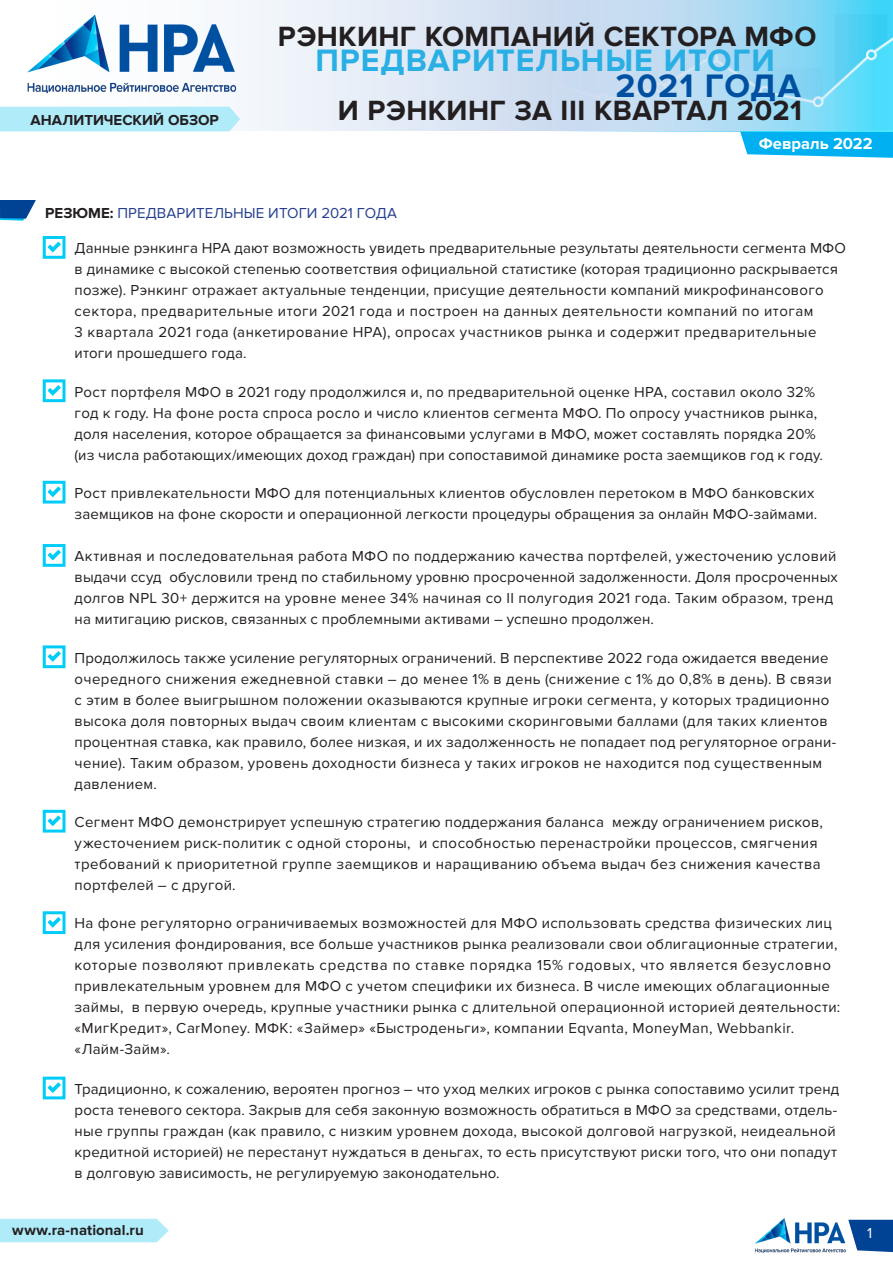
<style>
.page{position:relative;width:893px;height:1263px;background:#fff}
.page>*{position:absolute;margin:0;border:0;box-sizing:border-box;transform-origin:0 0}
.t1{font:700 33.75px "Proxima Nova";letter-spacing:.025em;color:#0050a2}
.t2{font:700 32.1px "Proxima Nova";letter-spacing:.03em;color:#2aafe5}
.t3{font:700 28.8px "Proxima Nova";letter-spacing:.01em;color:#231f20}
.t4{font:700 16.5px "Proxima Nova";color:#fff}
.t5{font:15px/21px "Proxima Nova";letter-spacing:.02em;color:#231f20}
.t6{font:700 15px "Proxima Nova";color:#231f20}
.t7{font:15px "Proxima Nova";letter-spacing:.005em;color:#253f8e}
.t8{font:15px "Proxima Nova";color:#fff}
.s1{font-weight:700;color:#231f20}
</style>
<div class="page">
<div style="left:0;top:1219px;width:169px;height:23px;background:#b0ebfa"></div>
<img style="left:755px;top:1218px;width:91px;height:35px">
<svg style="left:848px;top:1220px;width:45px;height:32px"></svg>
<svg style="left:740px;top:131px;width:153px;height:27px"></svg>
<svg style="left:0;top:200px;width:36px;height:21px"></svg>
<div style="left:43px;top:236px;width:22px;height:23px;border:3px solid #00ccf8"></div>
<svg style="left:43px;top:238px;width:22px;height:17px"></svg>
<div style="left:43px;top:379px;width:22px;height:23px;border:3px solid #00ccf8"></div>
<svg style="left:43px;top:381px;width:22px;height:18px"></svg>
<div style="left:43px;top:481px;width:22px;height:22px;border:3px solid #00ccf8"></div>
<svg style="left:43px;top:482px;width:22px;height:18px"></svg>
<div style="left:43px;top:544px;width:22px;height:23px;border:3px solid #00ccf8"></div>
<svg style="left:43px;top:546px;width:22px;height:17px"></svg>
<div style="left:43px;top:645px;width:22px;height:23px;border:3px solid #00ccf8"></div>
<svg style="left:43px;top:647px;width:22px;height:18px"></svg>
<div style="left:43px;top:810px;width:22px;height:22px;border:3px solid #00ccf8"></div>
<svg style="left:43px;top:811px;width:22px;height:18px"></svg>
<div style="left:43px;top:911px;width:22px;height:23px;border:3px solid #00ccf8"></div>
<svg style="left:43px;top:913px;width:22px;height:17px"></svg>
<div style="left:43px;top:1076px;width:22px;height:23px;border:3px solid #00ccf8"></div>
<svg style="left:43px;top:1078px;width:22px;height:18px"></svg>
<svg style="left:0;top:0;width:553px;height:131px"></svg>
<img style="left:553px;top:0;width:340px;height:131px">
<div style="left:0;top:107px;width:240px;height:24px;background:#b0ebfa"></div>
<img style="left:14px;top:12px;width:225px;height:82px">
<p class="t6" style="left:30px;top:111px;width:190px">АНАЛИТИЧЕСКИЙ ОБЗОР</p>
<p class="t3" style="left:278px;top:20px;width:540px">РЭНКИНГ КОМПАНИЙ СЕКТОРА МФО</p>
<p class="t2" style="left:315px;top:42px;width:461px">ПРЕДВАРИТЕЛЬНЫЕ ИТОГИ</p>
<p class="t3" style="left:338px;top:94px;width:466px">И РЭНКИНГ ЗА III КВАРТАЛ 2021</p>
<p class="t1" style="left:615px;top:66px;width:187px">2021 ГОДА</p>
<p class="t4" style="left:759px;top:134px;width:115px">Февраль 2022</p>
<p class="t7" style="left:45px;top:204px;width:353px"><span class="s1">РЕЗЮМЕ:</span> ПРЕДВАРИТЕЛЬНЫЕ ИТОГИ 2021 ГОДА</p>
<p class="t5" style="left:75px;top:238px;width:773px">Данные рэнкинга НРА дают возможность увидеть предварительные результаты деятельности сегмента МФО в динамике с высокой степенью соответствия официальной статистике (которая традиционно раскрывается позже). Рэнкинг отражает актуальные тенденции, присущие деятельности компаний микрофинансового сектора, предварительные итоги 2021 года и построен на данных деятельности компаний по итогам<br>3 квартала 2021 года (анкетирование НРА), опросах участников рынка и содержит предварительные итоги прошедшего года.</p>
<p class="t5" style="left:75px;top:381px;width:750px">Рост портфеля МФО в 2021 году продолжился и, по предварительной оценке НРА, составил около 32% год к году. На фоне роста спроса росло и число клиентов сегмента МФО. По опросу участников рынка, доля населения, которое обращается за финансовыми услугами в МФО, может составлять порядка 20% (из числа работающих/имеющих доход граждан) при сопоставимой динамике роста заемщиков год к году.</p>
<p class="t5" style="left:75px;top:483px;width:744px">Рост привлекательности МФО для потенциальных клиентов обусловлен перетоком в МФО банковских заемщиков на фоне скорости и операционной легкости процедуры обращения за онлайн МФО-займами.</p>
<p class="t5" style="left:75px;top:546px;width:765px">Активная и последовательная работа МФО по поддержанию качества портфелей, ужесточению условий выдачи ссуд обусловили тренд по стабильному уровню просроченной задолженности. Доля просроченных долгов NPL 30+ держится на уровне менее 34% начиная со II полугодия 2021 года. Таким образом, тренд на митигацию рисков, связанных с проблемными активами – успешно продолжен.</p>
<p class="t5" style="left:75px;top:647px;width:763px">Продолжилось также усиление регуляторных ограничений. В перспективе 2022 года ожидается введение очередного снижения ежедневной ставки – до менее 1% в день (снижение с 1% до 0,8% в день). В связи с этим в более выигрышном положении оказываются крупные игроки сегмента, у которых традиционно высока доля повторных выдач своим клиентам с высокими скоринговыми баллами (для таких клиентов процентная ставка, как правило, более низкая, и их задолженность не попадает под регуляторное ограни&shy;чение). Таким образом, уровень доходности бизнеса у таких игроков не находится под существенным давлением.</p>
<p class="t5" style="left:75px;top:812px;width:750px">Сегмент МФО демонстрирует успешную стратегию поддержания баланса между ограничением рисков, ужесточением риск-политик с одной стороны, и способностью перенастройки процессов, смягчения требований к приоритетной группе заемщиков и наращиванию объема выдач без снижения качества портфелей – с другой.</p>
<p class="t5" style="left:75px;top:913px;width:767px">На фоне регуляторно ограничиваемых возможностей для МФО использовать средства физических лиц для усиления фондирования, все больше участников рынка реализовали свои облигационные стратегии, которые позволяют привлекать средства по ставке порядка 15% годовых, что является безусловно привлекательным уровнем для МФО с учетом специфики их бизнеса. В числе имеющих облагационные займы, в первую очередь, крупные участники рынка с длительной операционной историей деятельности: «МигКредит», CarMoney. МФК: «Займер» «Быстроденьги», компании Eqvanta, MoneyMan, Webbankir. «Лайм-Займ».</p>
<p class="t5" style="left:75px;top:1078px;width:766px">Традиционно, к сожалению, вероятен прогноз – что уход мелких игроков с рынка сопоставимо усилит тренд роста теневого сектора. Закрыв для себя законную возможность обратиться в МФО за средствами, отдель&shy;ные группы граждан (как правило, с низким уровнем дохода, высокой долговой нагрузкой, неидеальной кредитной историей) не перестанут нуждаться в деньгах, то есть присутствуют риски того, что они попадут в долговую зависимость, не регулируемую законодательно.</p>
<p class="t6" style="left:12px;top:1222px;width:133px">www.ra-national.ru</p>
<p class="t8" style="left:867px;top:1224px;width:7px">1</p>
</div>
